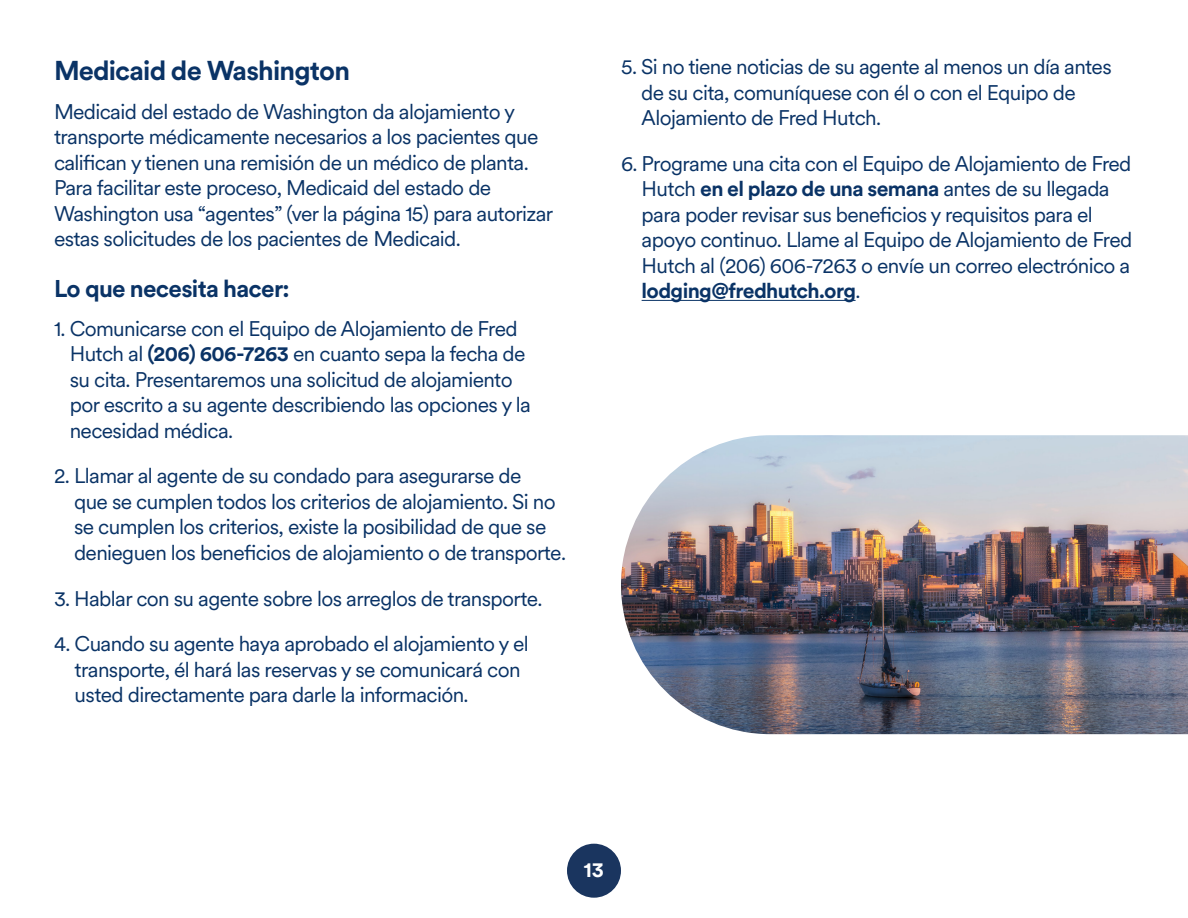
<style>
.page{position:relative;width:1188px;height:918px;background:#fff}
.page>*{position:absolute;margin:0;border:0;box-sizing:border-box;transform-origin:0 0}
.t1{font:700 27px "Circular XX";letter-spacing:-.03em;color:#0a3366}
.t2{font:700 24px "Circular XX";letter-spacing:-.03em;color:#0a3366}
.t3{font:21px/25.5px "Circular XX";letter-spacing:-.03em;color:#0a3366}
.t4{font:700 21px "Circular XX";color:#fff}
.s1{font-weight:700}
</style>
<div class="page">
<hr style="left:642px;top:300px;width:214px;height:1px;background:#0a3366">
<img style="left:621px;top:435px;width:567px;height:299px">
<div style="left:567px;top:844px;width:54px;height:54px;background:#1a355f;border-radius:50%"></div>
<p class="t1" style="left:54px;top:52px;width:298px">Medicaid de Washington</p>
<p class="t3" style="left:54px;top:98px;width:501px">Medicaid del estado de Washington da alojamiento y transporte médicamente necesarios a los pacientes que califican y tienen una remisión de un médico de planta.<br>Para facilitar este proceso, Medicaid del estado de Washington usa “agentes” (ver la página 15) para autorizar estas solicitudes de los pacientes de Medicaid.</p>
<p class="t2" style="left:54px;top:272px;width:237px">Lo que necesita hacer:</p>
<p class="t3" style="left:70px;top:315px;width:463px;text-indent:-16px">1. Comunicarse con el Equipo de Alojamiento de Fred Hutch al <span class="s1">(206) 606-7263</span> en cuanto sepa la fecha de su cita. Presentaremos una solicitud de alojamiento por escrito a su agente describiendo las opciones y la necesidad médica.</p>
<p class="t3" style="left:74px;top:462px;width:491px;text-indent:-20px">2. Llamar al agente de su condado para asegurarse de<br>que se cumplen todos los criterios de alojamiento. Si no se cumplen los criterios, existe la posibilidad de que se denieguen los beneficios de alojamiento o de transporte.</p>
<p class="t3" style="left:54px;top:585px;width:488px">3. Hablar con su agente sobre los arreglos de transporte.</p>
<p class="t3" style="left:75px;top:630px;width:456px;text-indent:-21px">4. Cuando su agente haya aprobado el alojamiento y el transporte, él hará las reservas y se comunicará con usted directamente para darle la información.</p>
<p class="t3" style="left:641px;top:53px;width:472px;text-indent:-20px">5. Si no tiene noticias de su agente al menos un día antes de su cita, comuníquese con él o con el Equipo de<br>Alojamiento de Fred Hutch.</p>
<p class="t3" style="left:642px;top:150px;width:492px;text-indent:-21px">6. Programe una cita con el Equipo de Alojamiento de Fred Hutch <span class="s1">en el plazo de una semana</span> antes de su llegada para poder revisar sus beneficios y requisitos para el apoyo continuo. Llame al Equipo de Alojamiento de Fred Hutch al (206) 606-7263 o envíe un correo electrónico a <span class="s1">lodging@fredhutch.org</span>.</p>
<p class="t4" style="left:584px;top:855px;width:22px">13</p>
</div>
